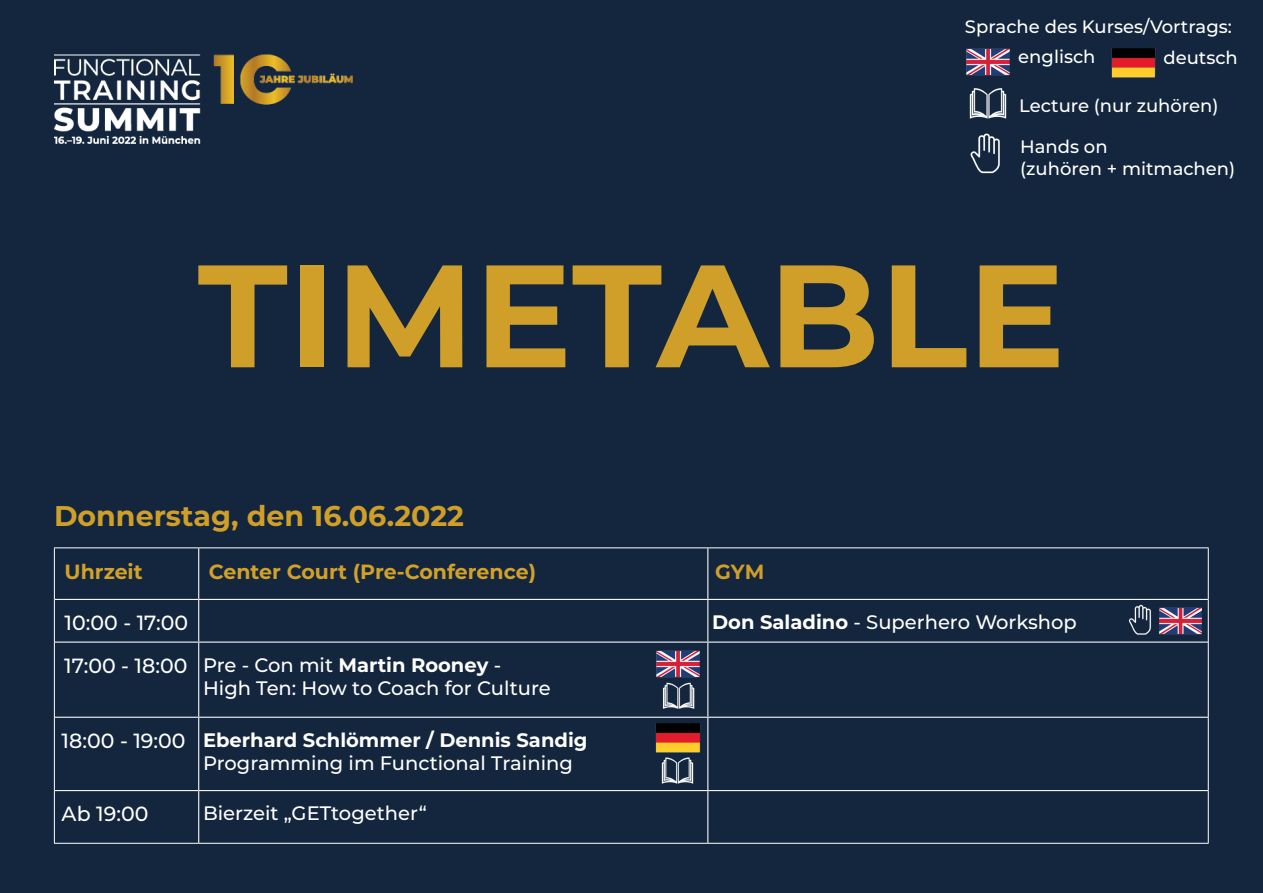
<style>
.page{position:relative;width:1263px;height:893px;background:#13263e}
.page>*{position:absolute;margin:0;border:0;box-sizing:border-box;transform-origin:0 0}
.t1{font:700 145.5px "Montserrat";color:#cf9f29}
.t2{font:700 28.5px "Montserrat";color:#cf9f29}
.t3{font:700 20.55px "Montserrat";color:#d3a128}
.t4{font:500 20.55px "Montserrat";color:#fff}
.t5{font:700 20.55px "Montserrat";color:#cf9f29}
.t6{font:500 19.5px/23.4px "Montserrat";color:#fff}
.t7{font:500 18px/21.6px "Montserrat";color:#fff}
.s1{font-weight:700}
.s2{font-size:20.55px}
</style>
<div class="page">
<img style="left:54px;top:54px;width:298px;height:89px">
<hr style="left:55px;top:642px;width:144px;height:1px;background:#fff">
<hr style="left:199px;top:642px;width:509px;height:1px;background:#fff">
<hr style="left:708px;top:642px;width:500px;height:1px;background:#fff">
<hr style="left:198px;top:600px;width:1px;height:42px;background:#fff">
<hr style="left:707px;top:600px;width:1px;height:42px;background:#fff">
<hr style="left:198px;top:643px;width:1px;height:74px;background:#fff">
<hr style="left:707px;top:643px;width:1px;height:74px;background:#fff">
<hr style="left:55px;top:790px;width:144px;height:1px;background:#fff">
<hr style="left:199px;top:790px;width:509px;height:1px;background:#fff">
<hr style="left:198px;top:791px;width:1px;height:52px;background:#fff">
<hr style="left:708px;top:790px;width:500px;height:1px;background:#fff">
<hr style="left:707px;top:791px;width:1px;height:52px;background:#fff">
<hr style="left:198px;top:548px;width:1px;height:51px;background:#fff">
<hr style="left:707px;top:548px;width:1px;height:51px;background:#fff">
<hr style="left:55px;top:599px;width:144px;height:1px;background:#fff">
<hr style="left:199px;top:599px;width:509px;height:1px;background:#fff">
<hr style="left:708px;top:599px;width:500px;height:1px;background:#fff">
<hr style="left:55px;top:717px;width:144px;height:1px;background:#fff">
<hr style="left:199px;top:717px;width:509px;height:1px;background:#fff">
<hr style="left:198px;top:718px;width:1px;height:72px;background:#fff">
<hr style="left:708px;top:717px;width:500px;height:1px;background:#fff">
<hr style="left:707px;top:718px;width:1px;height:72px;background:#fff">
<hr style="left:54px;top:547px;width:145px;height:1px;background:#fff">
<hr style="left:54px;top:548px;width:1px;height:51px;background:#fff">
<hr style="left:199px;top:547px;width:509px;height:1px;background:#fff">
<hr style="left:708px;top:547px;width:501px;height:1px;background:#fff">
<hr style="left:1208px;top:548px;width:1px;height:51px;background:#fff">
<hr style="left:54px;top:599px;width:1px;height:43px;background:#fff">
<hr style="left:54px;top:642px;width:1px;height:75px;background:#fff">
<hr style="left:1208px;top:642px;width:1px;height:75px;background:#fff">
<hr style="left:54px;top:717px;width:1px;height:74px;background:#fff">
<hr style="left:1208px;top:717px;width:1px;height:74px;background:#fff">
<hr style="left:54px;top:791px;width:1px;height:52px;background:#fff">
<hr style="left:1208px;top:791px;width:1px;height:52px;background:#fff">
<hr style="left:54px;top:843px;width:145px;height:1px;background:#fff">
<hr style="left:199px;top:843px;width:509px;height:1px;background:#fff">
<hr style="left:708px;top:843px;width:501px;height:1px;background:#fff">
<img style="left:654px;top:721px;width:47px;height:23px">
<img style="left:1150px;top:589px;width:61px;height:61px">
<img style="left:647px;top:631px;width:61px;height:61px">
<img style="left:957px;top:29px;width:61px;height:28px">
<img style="left:1110px;top:46px;width:46px;height:32px">
<img style="left:942px;top:57px;width:91px;height:91px">
<img style="left:957px;top:124px;width:58px;height:58px">
<img style="left:658px;top:677px;width:43px;height:38px">
<img style="left:639px;top:744px;width:77px;height:64px">
<img style="left:1118px;top:598px;width:44px;height:44px">
<p class="t7" style="left:965px;top:15px;width:268px">Sprache des Kurses/Vortrags:</p>
<p class="t7" style="left:1018px;top:46px;width:79px">englisch</p>
<p class="t7" style="left:1163px;top:47px;width:76px">deutsch</p>
<p class="t7" style="left:1019px;top:94px;width:201px">Lecture (nur zuhören)</p>
<p class="t7" style="left:1020px;top:135px;width:217px">Hands on<br>(zuhören + mitmachen)</p>
<h1 class="t1" style="left:198px;top:211px;width:869px">TIMETABLE</h1>
<h2 class="t2" style="left:54px;top:495px;width:412px">Donnerstag, den 16.06.2022</h2>
<p class="t3" style="left:65px;top:556px;width:80px">Uhrzeit</p>
<p class="t3" style="left:209px;top:556px;width:329px">Center Court (Pre-Conference)</p>
<p class="t5" style="left:715px;top:556px;width:51px">GYM</p>
<p class="t4" style="left:65px;top:608px;width:125px">10:00 - 17:00</p>
<p class="t6" style="left:712px;top:610px;width:366px"><span class="s1">Don Saladino</span> - Superhero Workshop</p>
<p class="t6" style="left:203px;top:652px;width:349px;text-indent:-139px"><span class="s2">17:00 - 18:00</span> Pre - Con mit <span class="s1">Martin Rooney</span> -<br>High Ten: How to Coach for Culture</p>
<p class="t6" style="left:203px;top:727px;width:386px;text-indent:-141px"><span class="s2">18:00 - 19:00</span> <span class="s1">Eberhard Schlömmer / Dennis Sandig<br></span>Programming im Functional Training</p>
<p class="t4" style="left:62px;top:800px;width:88px">Ab 19:00</p>
<p class="t6" style="left:203px;top:801px;width:225px">Bierzeit „GETtogether“</p>
</div>
